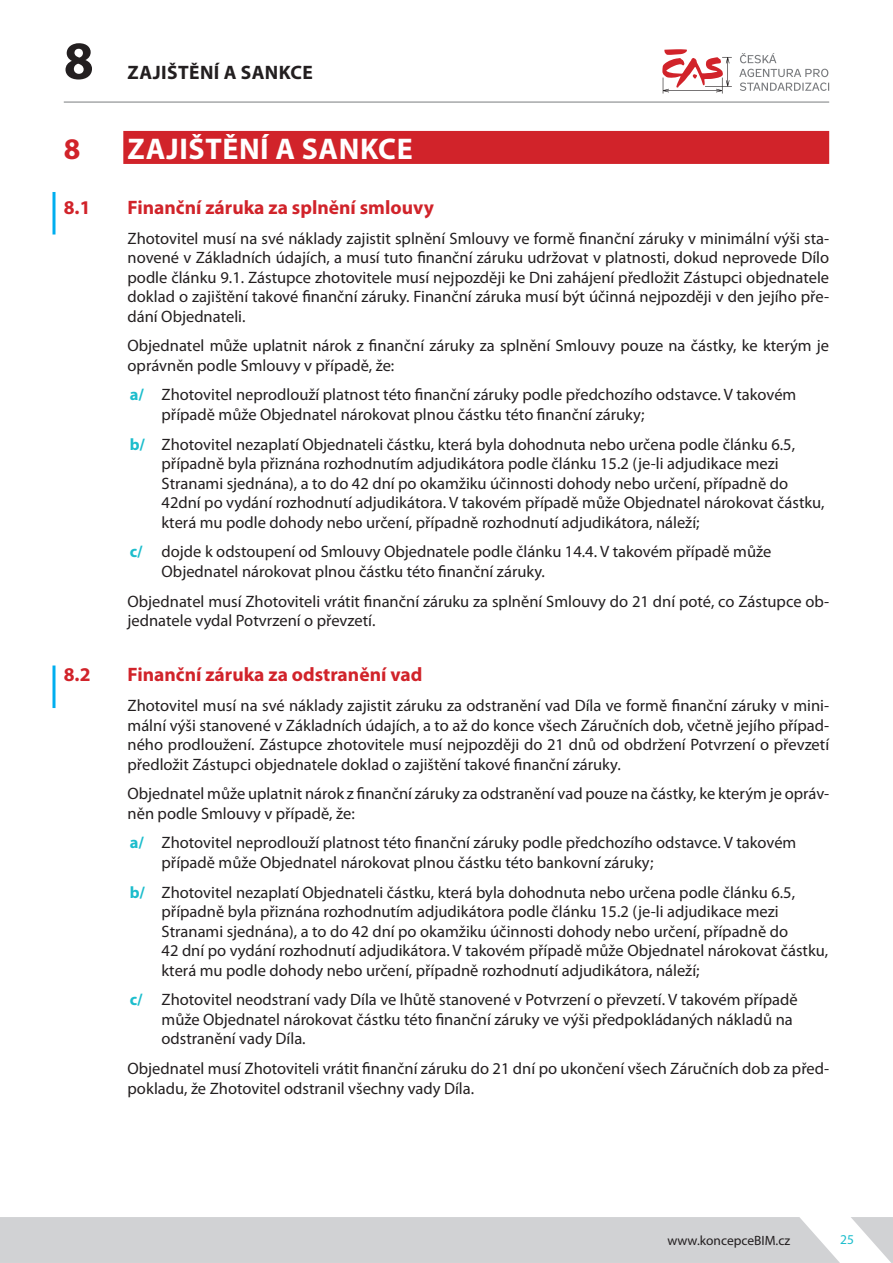
<style>
.page{position:relative;width:893px;height:1263px;background:#fff}
.page>*{position:absolute;margin:0;border:0;box-sizing:border-box;transform-origin:0 0}
.t1{font:700 54px "Myriad Pro";color:#231f20}
.t2{font:700 30px "Myriad Pro";letter-spacing:.02em;color:#fff}
.t3{font:700 30px "Myriad Pro";color:#d1232a}
.t4{font:700 19.5px "Myriad Pro";color:#d1232a}
.t5{font:700 19.5px "Myriad Pro";letter-spacing:.02em;color:#231f20}
.t6{font:16.5px/19.5px "Myriad Pro";color:#231f20}
.t7{font:13.5px "Myriad Pro";color:#231f20}
.t8{font:13.5px "Myriad Pro";color:#1cbdcc}
.s1{font-weight:700;color:#1cbdcc}
</style>
<div class="page">
<hr style="left:64px;top:102px;width:765px;height:1px;background:#7a7c7f">
<svg style="left:662px;top:49px;width:70px;height:45px"></svg>
<svg style="left:739px;top:53px;width:90px;height:38px"></svg>
<svg style="left:851px;top:1217px;width:42px;height:46px"></svg>
<div style="left:0;top:1217px;width:840px;height:46px;background:#d1d2d4"></div>
<div style="left:123px;top:131px;width:706px;height:33px;background:#d1232a"></div>
<svg style="left:52px;top:192px;width:4px;height:42px"></svg>
<svg style="left:52px;top:665px;width:4px;height:43px"></svg>
<h1 class="t1" style="left:64px;top:40px;width:31px">8</h1>
<p class="t5" style="left:128px;top:65px;width:187px">ZAJIŠTĚNÍ A SANKCE</p>
<h2 class="t3" style="left:64px;top:137px;width:18px">8</h2>
<h2 class="t2" style="left:128px;top:137px;width:287px">ZAJIŠTĚNÍ A SANKCE</h2>
<p class="t4" style="left:64px;top:200px;width:28px">8.1</p>
<p class="t4" style="left:128px;top:200px;width:308px">Finanční záruka za splnění smlouvy</p>
<p class="t6" style="left:128px;top:229px;width:703px;text-align:justify">Zhotovitel musí na své náklady zajistit splnění Smlouvy ve formě finanční záruky v minimální výši sta&shy;novené v Základních údajích, a musí tuto finanční záruku udržovat v platnosti, dokud neprovede Dílo podle článku 9.1. Zástupce zhotovitele musí nejpozději ke Dni zahájení předložit Zástupci objednatele doklad o zajištění takové finanční záruky. Finanční záruka musí být účinná nejpozději v den jejího pře&shy;dání Objednateli.</p>
<p class="t6" style="left:128px;top:337px;width:703px">Objednatel může uplatnit nárok z finanční záruky za splnění Smlouvy pouze na částky, ke kterým je oprávněn podle Smlouvy v případě, že:</p>
<p class="t6" style="left:162px;top:386px;width:636px;text-indent:-32px"><span class="s1">a/</span> Zhotovitel neprodlouží platnost této finanční záruky podle předchozího odstavce. V takovém případě může Objednatel nárokovat plnou částku této finanční záruky;</p>
<p class="t6" style="left:162px;top:436px;width:664px;text-indent:-32px"><span class="s1">b/</span> Zhotovitel nezaplatí Objednateli částku, která byla dohodnuta nebo určena podle článku 6.5, případně byla přiznána rozhodnutím adjudikátora podle článku 15.2 (je-li adjudikace mezi Stranami sjednána), a to do 42 dní po okamžiku účinnosti dohody nebo určení, případně do 42dní po vydání rozhodnutí adjudikátora. V takovém případě může Objednatel nárokovat částku, která mu podle dohody nebo určení, případně rozhodnutí adjudikátora, náleží;</p>
<p class="t6" style="left:162px;top:543px;width:611px;text-indent:-32px"><span class="s1">c/</span> dojde k odstoupení od Smlouvy Objednatele podle článku 14.4. V takovém případě může<br>Objednatel nárokovat plnou částku této finanční záruky.</p>
<p class="t6" style="left:128px;top:593px;width:703px">Objednatel musí Zhotoviteli vrátit finanční záruku za splnění Smlouvy do 21 dní poté, co Zástupce ob&shy;jednatele vydal Potvrzení o převzetí.</p>
<p class="t4" style="left:64px;top:667px;width:28px">8.2</p>
<p class="t4" style="left:128px;top:667px;width:296px">Finanční záruka za odstranění vad</p>
<p class="t6" style="left:128px;top:697px;width:703px;text-align:justify">Zhotovitel musí na své náklady zajistit záruku za odstranění vad Díla ve formě finanční záruky v mini&shy;mální výši stanovené v Základních údajích, a to až do konce všech Záručních dob, včetně jejího případ&shy;ného prodloužení. Zástupce zhotovitele musí nejpozději do 21 dnů od obdržení Potvrzení o převzetí předložit Zástupci objednatele doklad o zajištění takové finanční záruky.</p>
<p class="t6" style="left:128px;top:785px;width:703px">Objednatel může uplatnit nárok z finanční záruky za odstranění vad pouze na částky, ke kterým je opráv&shy;něn podle Smlouvy v případě, že:</p>
<p class="t6" style="left:162px;top:834px;width:636px;text-indent:-32px"><span class="s1">a/</span> Zhotovitel neprodlouží platnost této finanční záruky podle předchozího odstavce. V takovém případě může Objednatel nárokovat plnou částku této bankovní záruky;</p>
<p class="t6" style="left:162px;top:884px;width:668px;text-indent:-32px"><span class="s1">b/</span> Zhotovitel nezaplatí Objednateli částku, která byla dohodnuta nebo určena podle článku 6.5, případně byla přiznána rozhodnutím adjudikátora podle článku 15.2 (je-li adjudikace mezi Stranami sjednána), a to do 42 dní po okamžiku účinnosti dohody nebo určení, případně do<br>42 dní po vydání rozhodnutí adjudikátora. V takovém případě může Objednatel nárokovat částku, která mu podle dohody nebo určení, případně rozhodnutí adjudikátora, náleží;</p>
<p class="t6" style="left:162px;top:991px;width:638px;text-indent:-32px"><span class="s1">c/</span> Zhotovitel neodstraní vady Díla ve lhůtě stanovené v Potvrzení o převzetí. V takovém případě může Objednatel nárokovat částku této finanční záruky ve výši předpokládaných nákladů na odstranění vady Díla.</p>
<p class="t6" style="left:128px;top:1060px;width:703px">Objednatel musí Zhotoviteli vrátit finanční záruku do 21 dní po ukončení všech Záručních dob za před&shy;pokladu, že Zhotovitel odstranil všechny vady Díla.</p>
<p class="t7" style="left:667px;top:1235px;width:124px">www.koncepceBIM.cz</p>
<p class="t8" style="left:840px;top:1235px;width:15px">25</p>
</div>
